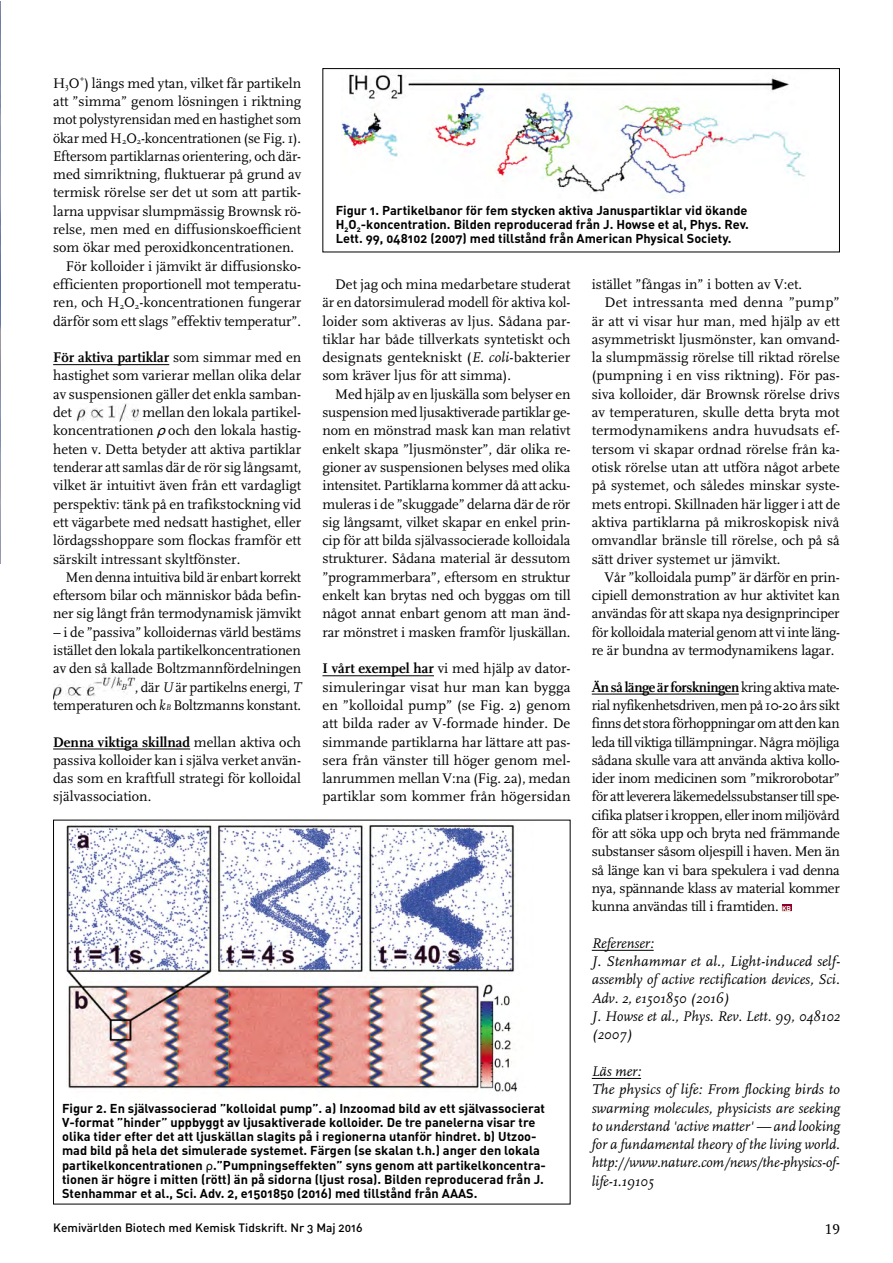
<style>
.page{position:relative;width:893px;height:1263px;background:#fff}
.page>*{position:absolute;margin:0;border:0;box-sizing:border-box;transform-origin:0 0}
.t1{font:15px "Scala Caps";color:#000}
.t2{font:14.55px/18.3px "FF Scala";color:#000;text-align:justify}
.t3{font:italic 14.55px/18.3px "FF Scala";color:#000}
.t4{font:700 14.55px "Scala";letter-spacing:-.015em;color:#000}
.t5{font:14.55px "FF Scala";letter-spacing:-.025em;color:#000}
.t6{font:12.75px/14.2px "DIN Bold Alternate";color:#000;text-align:justify}
.t7{font:12px "DIN Medium Alternate";color:#000}
.s1{font-weight:700}
.s2{font-family:"FF Scala";font-weight:400}
.s3{font-family:"DIN";font-weight:700;font-size:6.9px;color:#fff}
.s4{font-style:italic}
.s5{font-family:"Scala";font-weight:700}
.s6{font-family:"Myriad Pro";font-style:italic}
.s7{font-style:italic;font-size:8.55px}
.s8{font-family:"Myriad Pro"}
</style>
<div class="page">
<img style="left:0;top:1px;width:1px;height:562px">
<hr style="left:53px;top:364px;width:116px;height:1px;background:#000">
<hr style="left:53px;top:749px;width:137px;height:1px;background:#000">
<img style="left:76px;top:404px;width:63px;height:17px">
<img style="left:53px;top:675px;width:83px;height:24px">
<hr style="left:322px;top:675px;width:112px;height:1px;background:#000">
<hr style="left:592px;top:694px;width:147px;height:1px;background:#000">
<hr style="left:592px;top:950px;width:62px;height:1px;background:#000">
<hr style="left:592px;top:1078px;width:49px;height:1px;background:#000">
<div style="left:782px;top:904px;width:9px;height:7px;background:#8d0029"></div>
<img style="left:341px;top:74px;width:464px;height:125px">
<div style="left:322px;top:68px;width:518px;height:184px;border:1px solid #000"></div>
<img style="left:66px;top:825px;width:451px;height:267px">
<p class="t2" style="left:53px;top:74px;width:250px">H<sub>3</sub>O<sup>+</sup>) längs med ytan, vilket får partikeln</p>
<p class="t2" style="left:53px;top:92px;width:250px">att ”simma” genom lösningen i riktning</p>
<p class="t2" style="left:53px;top:111px;width:250px">mot polystyrensidan med en hastighet som</p>
<p class="t2" style="left:53px;top:129px;width:249px">ökar med H<sub>2</sub>O<sub>2</sub>-koncentrationen (se Fig. 1).</p>
<p class="t2" style="left:53px;top:147px;width:250px">Eftersom partiklarnas orientering, och där-</p>
<p class="t2" style="left:53px;top:166px;width:250px">med simriktning, fluktuerar på grund av</p>
<p class="t2" style="left:53px;top:184px;width:250px">termisk rörelse ser det ut som att partik-</p>
<p class="t2" style="left:53px;top:202px;width:250px">larna uppvisar slumpmässig Brownsk rö-</p>
<p class="t2" style="left:53px;top:220px;width:249px">relse, men med en diffusionskoefficient</p>
<p class="t2" style="left:53px;top:239px;width:243px">som ökar med peroxidkoncentrationen.</p>
<p class="t2" style="left:66px;top:257px;width:237px">För kolloider i jämvikt är diffusionsko-</p>
<p class="t2" style="left:53px;top:275px;width:250px">efficienten proportionell mot temperatu-</p>
<p class="t2" style="left:53px;top:294px;width:250px">ren, och H<sub>2</sub>O<sub>2</sub>-koncentrationen fungerar</p>
<p class="t2" style="left:53px;top:312px;width:249px">därför som ett slags ”effektiv temperatur”.</p>
<p class="t2" style="left:53px;top:349px;width:250px"><span class="s1">För aktiva partiklar</span> som simmar med en hastighet som varierar mellan olika delar av suspensionen gäller det enkla samban&shy;det</p>
<p class="t6" style="left:336px;top:203px;width:415px">Figur 1. Partikelbanor för fem stycken aktiva Januspartiklar vid ökande H<sub>2</sub>O<sub>2</sub>-koncentration. Bilden reproducerad från J. Howse et al, Phys. Rev.<br>Lett. 99, 048102 (2007) med tillstånd från American Physical Society.</p>
<p class="t2" style="left:592px;top:275px;width:212px">istället ”fångas in” i botten av V:et.</p>
<p class="t2" style="left:604px;top:294px;width:237px">Det intressanta med denna ”pump”</p>
<p class="t2" style="left:592px;top:312px;width:249px">är att vi visar hur man, med hjälp av ett</p>
<p class="t2" style="left:592px;top:330px;width:250px">asymmetriskt ljusmönster, kan omvand-</p>
<p class="t2" style="left:592px;top:349px;width:250px">la slumpmässig rörelse till riktad rörelse</p>
<p class="t2" style="left:592px;top:367px;width:250px">(pumpning i en viss riktning). För pas-</p>
<p class="t2" style="left:592px;top:385px;width:250px">siva kolloider, där Brownsk rörelse drivs</p>
<p class="t2" style="left:592px;top:403px;width:249px">av temperaturen, skulle detta bryta mot</p>
<p class="t2" style="left:592px;top:422px;width:250px">termodynamikens andra huvudsats ef-</p>
<p class="t2" style="left:592px;top:440px;width:250px">tersom vi skapar ordnad rörelse från ka-</p>
<p class="t2" style="left:592px;top:458px;width:250px">otisk rörelse utan att utföra något arbete</p>
<p class="t2" style="left:592px;top:477px;width:250px">på systemet, och således minskar syste-</p>
<p class="t2" style="left:592px;top:495px;width:250px">mets entropi. Skillnaden här ligger i att de</p>
<p class="t2" style="left:592px;top:513px;width:249px">aktiva partiklarna på mikroskopisk nivå</p>
<p class="t2" style="left:592px;top:532px;width:250px">omvandlar bränsle till rörelse, och på så</p>
<p class="t2" style="left:592px;top:550px;width:190px">sätt driver systemet ur jämvikt.</p>
<p class="t2" style="left:604px;top:568px;width:237px">Vår ”kolloidala pump” är därför en prin-</p>
<p class="t2" style="left:592px;top:586px;width:250px">cipiell demonstration av hur aktivitet kan</p>
<p class="t2" style="left:592px;top:605px;width:249px">användas för att skapa nya designprinciper</p>
<p class="t5" style="left:592px;top:624px;width:250px">för kolloidala material genom att vi inte läng-</p>
<p class="t2" style="left:592px;top:641px;width:244px">re är bundna av termodynamikens lagar.</p>
<p class="t4" style="left:592px;top:679px;width:250px">Än så länge är forskningen <span class="s2">kring aktiva mate-</span></p>
<p class="t2" style="left:592px;top:696px;width:250px">rial nyfikenhetsdriven, men på 10-20 års sikt finns det stora förhoppningar om att den kan leda till viktiga tillämpningar. Några möjliga sådana skulle vara att använda aktiva kollo&shy;ider inom medicinen som ”mikrorobotar” för att leverera läkemedelssubstanser till spe&shy;cifika platser i kroppen, eller inom miljövård för att söka upp och bryta ned främmande substanser såsom oljespill i haven. Men än så länge kan vi bara spekulera i vad denna nya, spännande klass av material kommer kunna användas till i framtiden. <span class="s3">KB</span></p>
<p class="t3" style="left:592px;top:934px;width:250px">Referenser:<br>J. Stenhammar et al., Light-induced self&shy;assembly of active rectification devices, Sci.<br>Adv. 2, e1501850 (2016)<br>J. Howse et al., Phys. Rev. Lett. 99, 048102 (2007)</p>
<p class="t3" style="left:592px;top:1062px;width:250px">Läs mer:<br>The physics of life: From flocking birds to swarming molecules, physicists are seeking to understand 'active matter' — and looking for a fundamental theory of the living world. http://www.nature.com/news/the-physics-of&shy;life-1.19105</p>
<p class="t2" style="left:322px;top:275px;width:250px;text-indent:13px">Det jag och mina medarbetare studerat är en datorsimulerad modell för aktiva kol&shy;loider som aktiveras av ljus. Sådana par&shy;tiklar har både tillverkats syntetiskt och designats gentekniskt (<span class="s4">E. coli</span>-bakterier som kräver ljus för att simma).</p>
<p class="t2" style="left:322px;top:385px;width:250px;text-indent:13px">Med hjälp av en ljuskälla som belyser en suspension med ljusaktiverade partiklar ge&shy;nom en mönstrad mask kan man relativt enkelt skapa ”ljusmönster”, där olika re&shy;gioner av suspensionen belyses med olika intensitet. Partiklarna kommer då att acku&shy;muleras i de ”skuggade” delarna där de rör sig långsamt, vilket skapar en enkel prin&shy;cip för att bilda självassocierade kolloidala strukturer. Sådana material är dessutom ”programmerbara”, eftersom en struktur enkelt kan brytas ned och byggas om till något annat enbart genom att man änd&shy;rar mönstret i masken framför ljuskällan.</p>
<p class="t2" style="left:322px;top:660px;width:250px"><span class="s5">I vårt exempel har</span> vi med hjälp av dator&shy;simuleringar visat hur man kan bygga en ”kolloidal pump” (se Fig. 2) genom att bilda rader av V-formade hinder. De simmande partiklarna har lättare att pas&shy;sera från vänster till höger genom mel&shy;lanrummen mellan V:na (Fig. 2a), medan partiklar som kommer från högersidan</p>
<p class="t2" style="left:53px;top:403px;width:250px;text-indent:89px">mellan den lokala partikel&shy;koncentrationen <span class="s6">ρ</span>och den lokala hastig&shy;heten v. Detta betyder att aktiva partiklar tenderar att samlas där de rör sig långsamt, vilket är intuitivt även från ett vardagligt perspektiv: tänk på en trafikstockning vid ett vägarbete med nedsatt hastighet, eller lördagsshoppare som flockas framför ett särskilt intressant skyltfönster.</p>
<p class="t2" style="left:53px;top:568px;width:250px;text-indent:13px">Men denna intuitiva bild är enbart korrekt eftersom bilar och människor båda befin&shy;ner sig långt från termodynamisk jämvikt</p>
<p class="t2" style="left:53px;top:623px;width:250px;text-align:right">– i de ”passiva” kolloidernas värld bestäms istället den lokala partikelkoncentrationen av den så kallade Boltzmannfördelningen , där <span class="s4">U</span> är partikelns energi, <span class="s4">T </span>temperaturen och <span class="s4">k</span><span class="s7">B</span> Boltzmanns konstant.</p>
<p class="t4" style="left:53px;top:733px;width:250px">Denna viktiga skillnad <span class="s2">mellan aktiva och</span></p>
<p class="t2" style="left:53px;top:751px;width:250px">passiva kolloider kan i själva verket använ&shy;das som en kraftfull strategi för kolloidal självassociation.</p>
<p class="t6" style="left:62px;top:1100px;width:485px;text-align:left">Figur 2. En självassocierad ”kolloidal pump”. a) Inzoomad bild av ett självassocierat V-format ”hinder” uppbyggt av ljusaktiverade kolloider. De tre panelerna visar tre olika tider efter det att ljuskällan slagits på i regionerna utanför hindret. b) Utzoo&shy;mad bild på hela det simulerade systemet. Färgen (se skalan t.h.) anger den lokala partikelkoncentrationen <span class="s8">ρ</span>.”Pumpningseffekten” syns genom att partikelkoncentra&shy;tionen är högre i mitten (rött) än på sidorna (ljust rosa). Bilden reproducerad från J.<br>Stenhammar et al., Sci. Adv. 2, e1501850 (2016) med tillstånd från AAAS.</p>
<p class="t7" style="left:53px;top:1220px;width:311px">Kemivärlden Biotech med Kemisk Tidskrift. Nr 3 Maj 2016</p>
<p class="t1" style="left:825px;top:1220px;width:16px">19</p>
</div>
